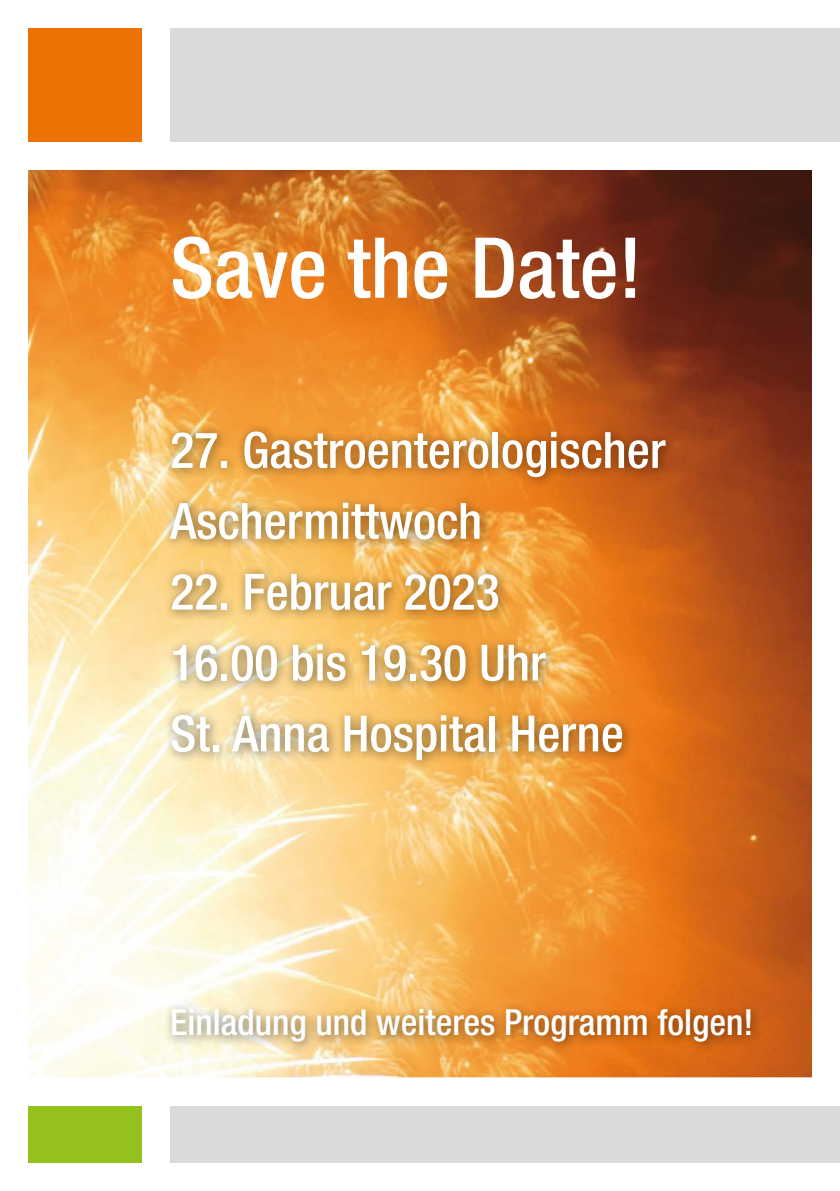
<style>
.page{position:relative;width:840px;height:1191px;background:#fff}
.page>*{position:absolute;margin:0;border:0;box-sizing:border-box;transform-origin:0 0}
.t1{font:500 condensed 84px "Helvetica Neue LT Std";color:#fff}
.t2{font:500 condensed 50px/70.8px "Helvetica Neue LT Std";color:#fff}
.t3{font:500 condensed 36px "Helvetica Neue LT Std";color:#fff}
</style>
<div class="page">
<div style="left:170px;top:28px;width:669px;height:114px;background:#dadada"></div>
<div style="left:28px;top:28px;width:114px;height:114px;background:#ee7203"></div>
<div style="left:28px;top:1106px;width:114px;height:56px;background:#95c11f"></div>
<div style="left:170px;top:1106px;width:669px;height:56px;background:#dadada"></div>
<img style="left:28px;top:170px;width:783px;height:907px">
<div style="left:162px;top:422px;width:601px;height:632px;background:#000;opacity:.5"></div>
<h1 class="t1" style="left:170px;top:218px;width:473px">Save the Date!</h1>
<p class="t2" style="left:170px;top:414px;width:496px">27. Gastroenterologischer<br>Aschermittwoch</p>
<p class="t2" style="left:170px;top:556px;width:455px">22. Februar 2023<br>16.00 bis 19.30 Uhr<br>St. Anna Hospital Herne</p>
<p class="t3" style="left:170px;top:1000px;width:584px">Einladung und weiteres Programm folgen!</p>
</div>
